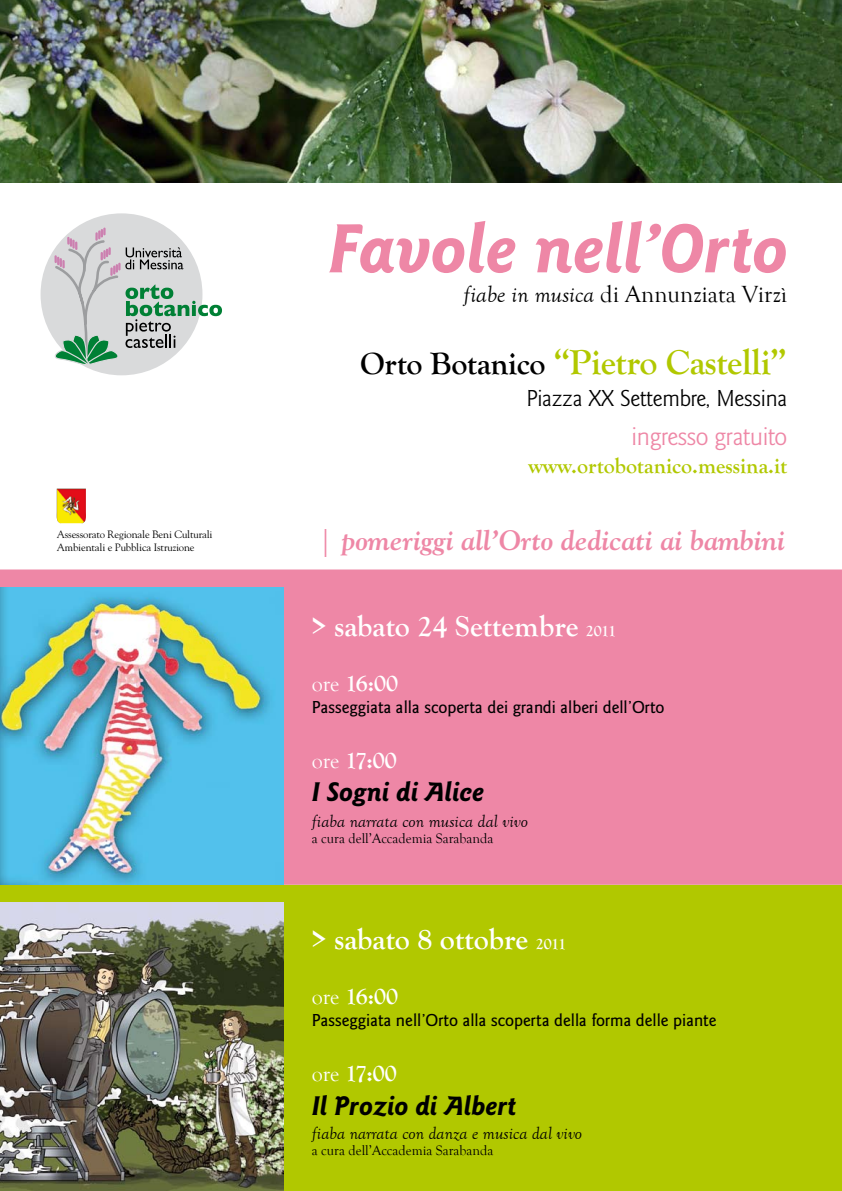
<style>
.page{position:relative;width:842px;height:1191px;background:#fff}
.page>*{position:absolute;margin:0;border:0;box-sizing:border-box;transform-origin:0 0}
.t1{font:italic 700 72px "Goudy Sans Std";color:#ee87a6}
.t2{font:700 36px "Goudy Old Style T";letter-spacing:-.01em;color:#b1c800}
.t3{font:700 30px "Goudy Old Style T";color:#fff}
.t4{font:italic 700 28px "Goudy Std";color:#ee87a6}
.t5{font:italic 700 28px "Goudy Sans Std";color:#000}
.t6{font:26.5px "Goudy Sans Std";letter-spacing:-.025em;color:#ee87a6}
.t7{font:700 24px "Goudy Old Style T";letter-spacing:-.025em;color:#fff}
.t8{font:24px "Goudy Old Style T";color:#000}
.t9{font:24px "Goudy Sans Std";letter-spacing:-.01em;color:#000}
.t10{font:700 22px "Goudy Old Style T";color:#b1c800}
.t11{font:500 18px "Goudy Sans Std";color:#000}
.t12{font:italic 18px "Goudy Old Style T";color:#000}
.t13{font:14px "Goudy Old Style T";color:#000}
.t14{font:10.6px/12.7px "Goudy Std";letter-spacing:-.01em;color:#000}
.s1{font-style:italic}
.s2{font-size:32px;color:#000}
.s3{font-weight:400;font-style:normal}
.s4{font-size:16px}
.s5{font-weight:400;font-size:22px}
</style>
<div class="page">
<div style="left:0;top:884px;width:842px;height:307px;background:#b1c800"></div>
<div style="left:0;top:569px;width:842px;height:315px;background:#ee87a6"></div>
<img style="left:0;top:587px;width:283px;height:297px">
<img style="left:0;top:903px;width:283px;height:288px">
<div style="left:41px;top:213px;width:161px;height:162px;background:#d9dadb;border-radius:50%"></div>
<svg style="left:51px;top:213px;width:171px;height:153px"></svg>
<img style="left:0;top:0;width:842px;height:182px">
<img style="left:57px;top:488px;width:29px;height:35px">
<p class="t14" style="left:57px;top:528px;width:157px">Assessorato Regionale Beni Culturali<br>Ambientali e Pubblica Istruzione</p>
<h1 class="t1" style="left:328px;top:207px;width:461px">Favole nell’Orto</h1>
<h3 class="t8" style="left:464px;top:280px;width:325px"><span class="s1">fiabe in musica</span> di Annunziata Virzì</h3>
<h2 class="t2" style="left:360px;top:342px;width:429px"><span class="s2">Orto Botanico</span> “Pietro Castelli”</h2>
<h3 class="t9" style="left:526px;top:384px;width:262px">Piazza XX Settembre, Messina</h3>
<h3 class="t6" style="left:631px;top:421px;width:157px">ingresso gratuito</h3>
<p class="t10" style="left:528px;top:453px;width:260px">www.ortobotanico.messina.it</p>
<h3 class="t4" style="left:317px;top:522px;width:470px"><span class="s3">|</span> pomeriggi all’Orto dedicati ai bambini</h3>
<h3 class="t3" style="left:312px;top:609px;width:306px">&gt; sabato 24 Settembre <span class="s4">2011</span></h3>
<h3 class="t7" style="left:312px;top:669px;width:88px"><span class="s5">ore</span> 16:00</h3>
<p class="t11" style="left:312px;top:696px;width:354px">Passeggiata alla scoperta dei grandi alberi dell’Orto</p>
<h3 class="t7" style="left:312px;top:746px;width:86px"><span class="s5">ore</span> 17:00</h3>
<h3 class="t5" style="left:312px;top:776px;width:174px">I Sogni di Alice</h3>
<p class="t12" style="left:312px;top:811px;width:218px">fiaba narrata con musica dal vivo</p>
<p class="t13" style="left:312px;top:831px;width:183px">a cura dell’Accademia Sarabanda</p>
<h3 class="t3" style="left:312px;top:922px;width:256px">&gt; sabato 8 ottobre <span class="s4">2011</span></h3>
<h3 class="t7" style="left:312px;top:983px;width:88px"><span class="s5">ore</span> 16:00</h3>
<p class="t11" style="left:312px;top:1009px;width:406px">Passeggiata nell’Orto alla scoperta della forma delle piante</p>
<h3 class="t7" style="left:312px;top:1059px;width:86px"><span class="s5">ore</span> 17:00</h3>
<h3 class="t5" style="left:312px;top:1089px;width:206px">Il Prozio di Albert</h3>
<p class="t12" style="left:312px;top:1123px;width:272px">fiaba narrata con danza e musica dal vivo</p>
<p class="t13" style="left:312px;top:1143px;width:183px">a cura dell’Accademia Sarabanda</p>
</div>
